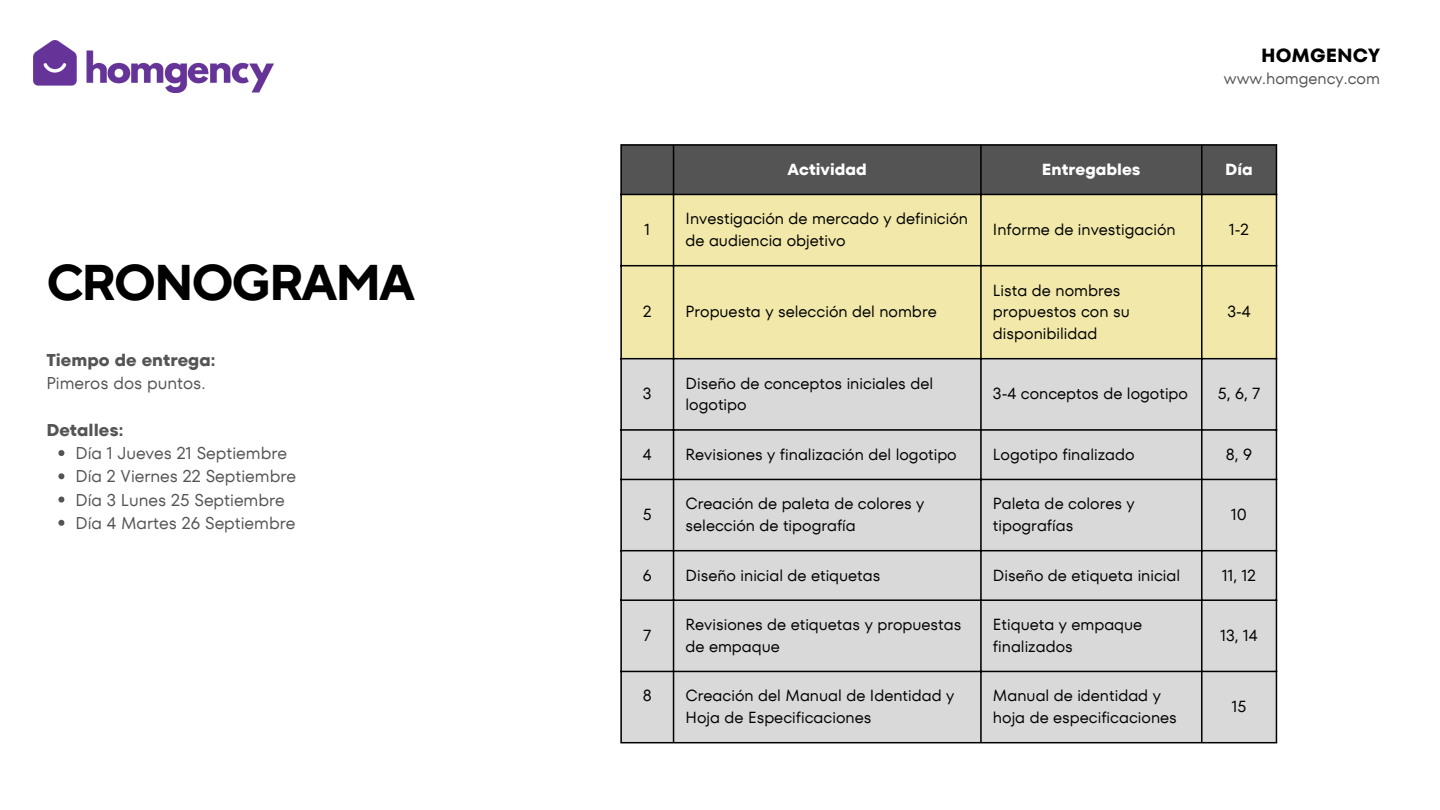
<style>
.page{position:relative;width:1440px;height:810px;background:#fff}
.page>*{position:absolute;margin:0;border:0;box-sizing:border-box;transform-origin:0 0}
.t1{font:700 50px "TT Norms Pro";letter-spacing:-.05em;color:#000}
.t2{font:700 19px "TT Fors";color:#000}
.t3{font:17px "TT Fors";color:#545454}
.t4{font:700 17px "TT Fors";color:#545454}
.t5{font:16px/21.8px "TT Fors";color:#000}
.t6{font:700 16px "TT Fors";color:#fff}
.t7{font:16px "TT Fors";color:#545454}
</style>
<div class="page">
<img style="left:33px;top:40px;width:240px;height:52px">
<div style="left:622px;top:146px;width:654px;height:48px;background:#545454"></div>
<div style="left:622px;top:195px;width:654px;height:163px;background:#f1e8a9"></div>
<div style="left:622px;top:359px;width:654px;height:383px;background:#d9d9d9"></div>
<hr style="left:620px;top:146px;width:2px;height:596px;background:#000">
<hr style="left:673px;top:146px;width:1px;height:596px;background:#000">
<hr style="left:980px;top:146px;width:2px;height:596px;background:#000">
<hr style="left:1201px;top:146px;width:2px;height:596px;background:#000">
<hr style="left:1276px;top:146px;width:1px;height:596px;background:#000">
<hr style="left:620px;top:144px;width:657px;height:2px;background:#000">
<hr style="left:620px;top:194px;width:657px;height:1px;background:#000">
<hr style="left:620px;top:265px;width:657px;height:1px;background:#000">
<hr style="left:620px;top:358px;width:657px;height:1px;background:#000">
<hr style="left:620px;top:429px;width:657px;height:2px;background:#000">
<hr style="left:620px;top:479px;width:657px;height:1px;background:#000">
<hr style="left:620px;top:550px;width:657px;height:1px;background:#000">
<hr style="left:620px;top:599px;width:657px;height:2px;background:#000">
<hr style="left:620px;top:671px;width:657px;height:1px;background:#000">
<hr style="left:620px;top:742px;width:657px;height:1px;background:#000">
<svg style="left:58px;top:450px;width:6px;height:6px"></svg>
<svg style="left:58px;top:473px;width:6px;height:6px"></svg>
<svg style="left:58px;top:497px;width:6px;height:6px"></svg>
<svg style="left:58px;top:520px;width:6px;height:6px"></svg>
<p class="t1" style="left:46px;top:253px;width:370px">CRONOGRAMA</p>
<p class="t4" style="left:46px;top:348px;width:171px">Tiempo de entrega:</p>
<p class="t3" style="left:46px;top:371px;width:161px">Pimeros dos puntos.</p>
<p class="t4" style="left:46px;top:418px;width:78px">Detalles:</p>
<p class="t3" style="left:75px;top:441px;width:213px">Día 1 Jueves 21 Septiembre</p>
<p class="t3" style="left:75px;top:464px;width:222px">Día 2 Viernes 22 Septiembre</p>
<p class="t3" style="left:75px;top:488px;width:211px">Día 3 Lunes 25 Septiembre</p>
<p class="t3" style="left:75px;top:511px;width:221px">Día 4 Martes 26 Septiembre</p>
<p class="t2" style="left:1261px;top:42px;width:120px">HOMGENCY</p>
<p class="t7" style="left:1224px;top:67px;width:158px">www.homgency.com</p>
<p class="t6" style="left:788px;top:158px;width:81px">Actividad</p>
<p class="t6" style="left:1042px;top:158px;width:100px">Entregables</p>
<p class="t6" style="left:1225px;top:158px;width:29px">Día</p>
<p class="t5" style="left:644px;top:218px;width:7px">1</p>
<p class="t5" style="left:686px;top:208px;width:284px">Investigación de mercado y definición de audiencia objetivo</p>
<p class="t5" style="left:993px;top:218px;width:184px">Informe de investigación</p>
<p class="t5" style="left:1229px;top:218px;width:21px">1-2</p>
<p class="t5" style="left:643px;top:301px;width:10px">2</p>
<p class="t5" style="left:686px;top:301px;width:253px">Propuesta y selección del nombre</p>
<p class="t5" style="left:993px;top:279px;width:138px">Lista de nombres propuestos con su disponibilidad</p>
<p class="t5" style="left:1227px;top:301px;width:25px">3-4</p>
<p class="t5" style="left:643px;top:383px;width:10px">3</p>
<p class="t5" style="left:686px;top:372px;width:249px">Diseño de conceptos iniciales del logotipo</p>
<p class="t5" style="left:993px;top:383px;width:197px">3-4 conceptos de logotipo</p>
<p class="t5" style="left:1218px;top:383px;width:44px">5, 6, 7</p>
<p class="t5" style="left:643px;top:443px;width:10px">4</p>
<p class="t5" style="left:686px;top:443px;width:273px">Revisiones y finalización del logotipo</p>
<p class="t5" style="left:993px;top:443px;width:143px">Logotipo finalizado</p>
<p class="t5" style="left:1226px;top:443px;width:28px">8, 9</p>
<p class="t5" style="left:643px;top:503px;width:10px">5</p>
<p class="t5" style="left:686px;top:493px;width:241px">Creación de paleta de colores y selección de tipografía</p>
<p class="t5" style="left:993px;top:493px;width:143px">Paleta de colores y tipografías</p>
<p class="t5" style="left:1231px;top:503px;width:17px">10</p>
<p class="t5" style="left:643px;top:564px;width:10px">6</p>
<p class="t5" style="left:686px;top:564px;width:197px">Diseño inicial de etiquetas</p>
<p class="t5" style="left:993px;top:564px;width:189px">Diseño de etiqueta inicial</p>
<p class="t5" style="left:1222px;top:564px;width:35px">11, 12</p>
<p class="t5" style="left:643px;top:624px;width:9px">7</p>
<p class="t5" style="left:686px;top:614px;width:277px">Revisiones de etiquetas y propuestas de empaque</p>
<p class="t5" style="left:993px;top:614px;width:151px">Etiqueta y empaque finalizados</p>
<p class="t5" style="left:1220px;top:624px;width:39px">13, 14</p>
<p class="t5" style="left:643px;top:685px;width:10px">8</p>
<p class="t5" style="left:686px;top:685px;width:270px">Creación del Manual de Identidad y<br>Hoja de Especificaciones</p>
<p class="t5" style="left:993px;top:685px;width:186px">Manual de identidad y hoja de especificaciones</p>
<p class="t5" style="left:1232px;top:695px;width:16px">15</p>
</div>
